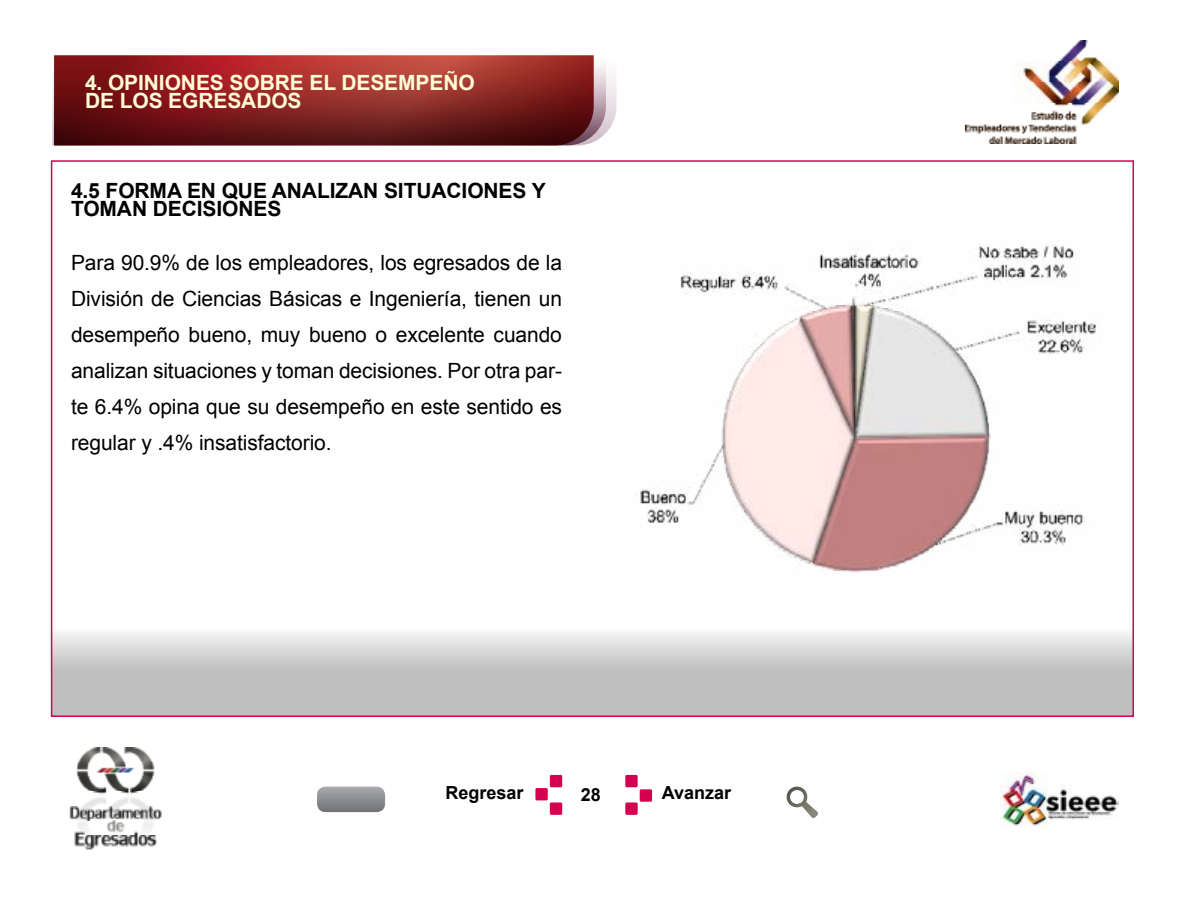
<style>
.page{position:relative;width:1188px;height:918px;background:#fff}
.page>*{position:absolute;margin:0;border:0;box-sizing:border-box;transform-origin:0 0}
.t1{font:21px/36px "Arial";letter-spacing:-.005em;color:#000;text-align:justify}
.t2{font:700 21px/18px "Arial";letter-spacing:-.005em;color:#000}
.t3{font:700 21px/18px "Arial";letter-spacing:-.005em;color:#fffcd5}
.t4{font:700 18px "Arial";color:#000}
</style>
<div class="page">
<img style="left:1000px;top:773px;width:119px;height:54px">
<svg style="left:54px;top:633px;width:1077px;height:81px;background:#cbcaca"></svg>
<svg style="left:786px;top:787px;width:32px;height:31px"></svg>
<div style="left:550px;top:802px;width:12px;height:13px;background:#d40050;border-radius:2px"></div>
<div style="left:550px;top:775px;width:12px;height:12px;background:#d40050;border-radius:2px"></div>
<div style="left:535px;top:788px;width:13px;height:12px;background:#d40050;border-radius:2px"></div>
<div style="left:625px;top:775px;width:13px;height:12px;background:#d40050;border-radius:2px"></div>
<div style="left:625px;top:802px;width:13px;height:13px;background:#d40050;border-radius:2px"></div>
<div style="left:640px;top:789px;width:12px;height:13px;background:#d40050;border-radius:2px"></div>
<img style="left:966px;top:40px;width:152px;height:104px">
<img style="left:69px;top:747px;width:93px;height:103px">
<svg style="left:317px;top:787px;width:68px;height:25px;background:#8f9193"></svg>
<svg style="left:52px;top:55px;width:565px;height:90px;background:#862929"></svg>
<img style="left:636px;top:224px;width:497px;height:381px">
<p class="t3" style="left:85px;top:74px;width:391px">4. OPINIONES SOBRE EL DESEMPEÑO<br>DE LOS EGRESADOS</p>
<p class="t2" style="left:71px;top:182px;width:476px">4.5 FORMA EN QUE ANALIZAN SITUACIONES Y<br>TOMAN DECISIONES</p>
<p class="t1" style="left:71px;top:245px;width:493px">Para 90.9% de los empleadores, los egresados de la División de Ciencias Básicas e Ingeniería, tienen un desempeño bueno, muy bueno o excelente cuando analizan situaciones y toman decisiones. Por otra par&shy;te 6.4% opina que su desempeño en este sentido es regular y .4% insatisfactorio.</p>
<p class="t4" style="left:445px;top:781px;width:80px">Regresar</p>
<p class="t4" style="left:581px;top:783px;width:22px">28</p>
<p class="t4" style="left:662px;top:781px;width:71px">Avanzar</p>
</div>
